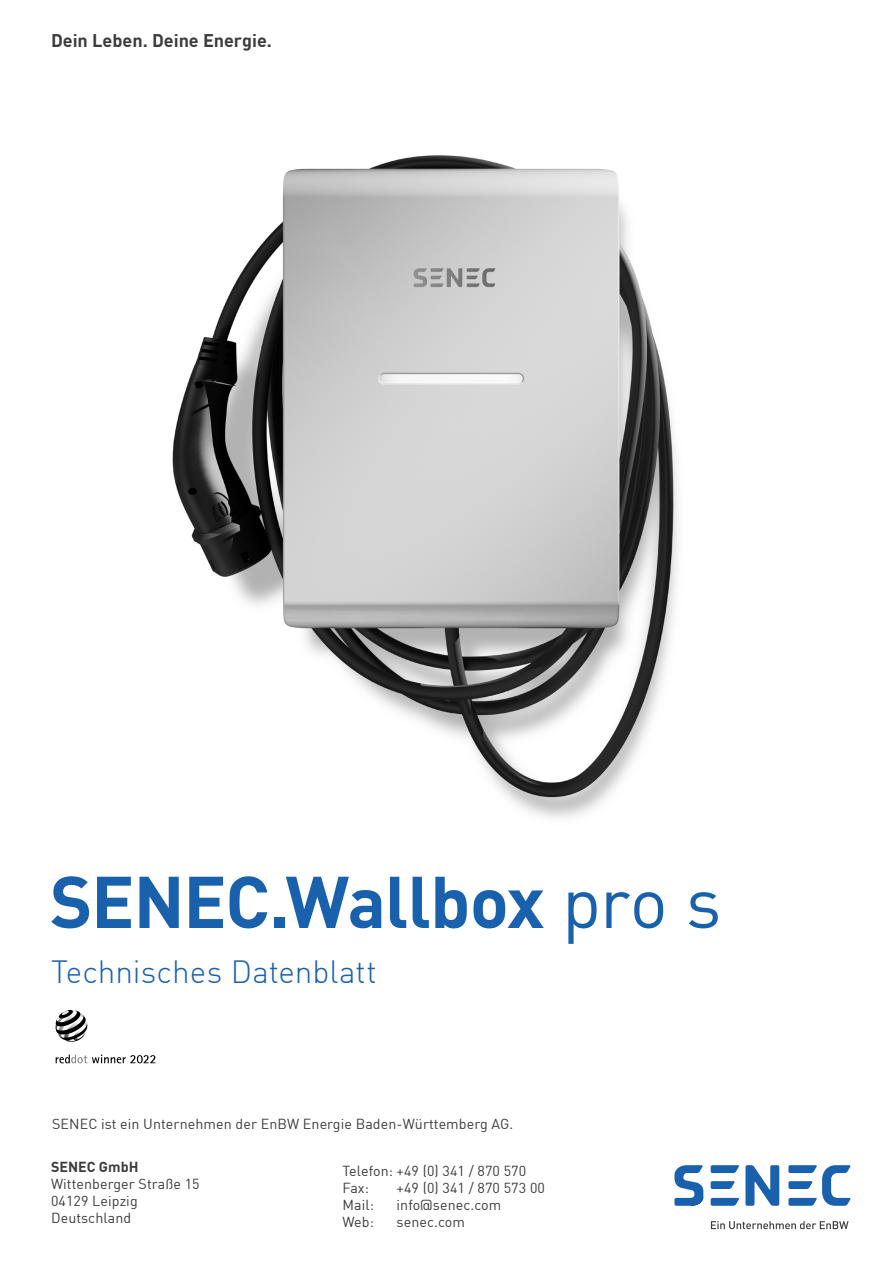
<style>
.page{position:relative;width:893px;height:1263px;background:#fff}
.page>*{position:absolute;margin:0;border:0;box-sizing:border-box;transform-origin:0 0}
.t1{font:700 72px "En BWDIN Pro";letter-spacing:-.02em;color:#1961ac}
.t2{font:300 31.5px "En BWDIN Pro";color:#1961ac}
.t3{font:700 18px "En BWDIN Pro";letter-spacing:-.005em;color:#3c3c3b}
.t4{font:14.25px/17.1px "En BWDIN Pro";letter-spacing:.005em;color:#3c3c3b}
.t5{font:700 14.25px "En BWDIN Pro";color:#3c3c3b}
.s1{font-weight:400}
</style>
<div class="page">
<img style="left:172px;top:155px;width:506px;height:663px">
<svg style="left:745px;top:1165px;width:34px;height:41px"></svg>
<svg style="left:711px;top:1165px;width:28px;height:8px"></svg>
<svg style="left:711px;top:1198px;width:28px;height:8px"></svg>
<svg style="left:711px;top:1181px;width:24px;height:8px"></svg>
<svg style="left:788px;top:1165px;width:62px;height:41px"></svg>
<svg style="left:674px;top:1165px;width:29px;height:41px"></svg>
<svg style="left:711px;top:1221px;width:138px;height:8px"></svg>
<svg style="left:55px;top:1010px;width:32px;height:32px"></svg>
<svg style="left:56px;top:1054px;width:99px;height:9px"></svg>
<p class="t3" style="left:51px;top:25px;width:222px">Dein Leben. Deine Energie.</p>
<h1 class="t1" style="left:50px;top:842px;width:673px">SENEC.Wallbox <span class="s1">pro s</span></h1>
<h2 class="t2" style="left:51px;top:947px;width:327px">Technisches Datenblatt</h2>
<p class="t4" style="left:52px;top:1114px;width:463px">SENEC ist ein Unternehmen der EnBW Energie Baden-Württemberg AG.</p>
<p class="t5" style="left:51px;top:1155px;width:89px">SENEC GmbH</p>
<p class="t4" style="left:51px;top:1174px;width:150px">Wittenberger Straße 15<br>04129 Leipzig<br>Deutschland</p>
<p class="t4" style="left:343px;top:1161px;width:185px">Telefon: +49 (0) 341 / 870 570<br>Fax:</p>
<p class="t4" style="left:397px;top:1178px;width:150px">+49 (0) 341 / 870 573 00</p>
<p class="t4" style="left:343px;top:1195px;width:33px">Mail:</p>
<p class="t4" style="left:397px;top:1195px;width:106px">info@senec.com</p>
<p class="t4" style="left:343px;top:1212px;width:33px">Web:</p>
<p class="t4" style="left:397px;top:1212px;width:70px">senec.com</p>
</div>
